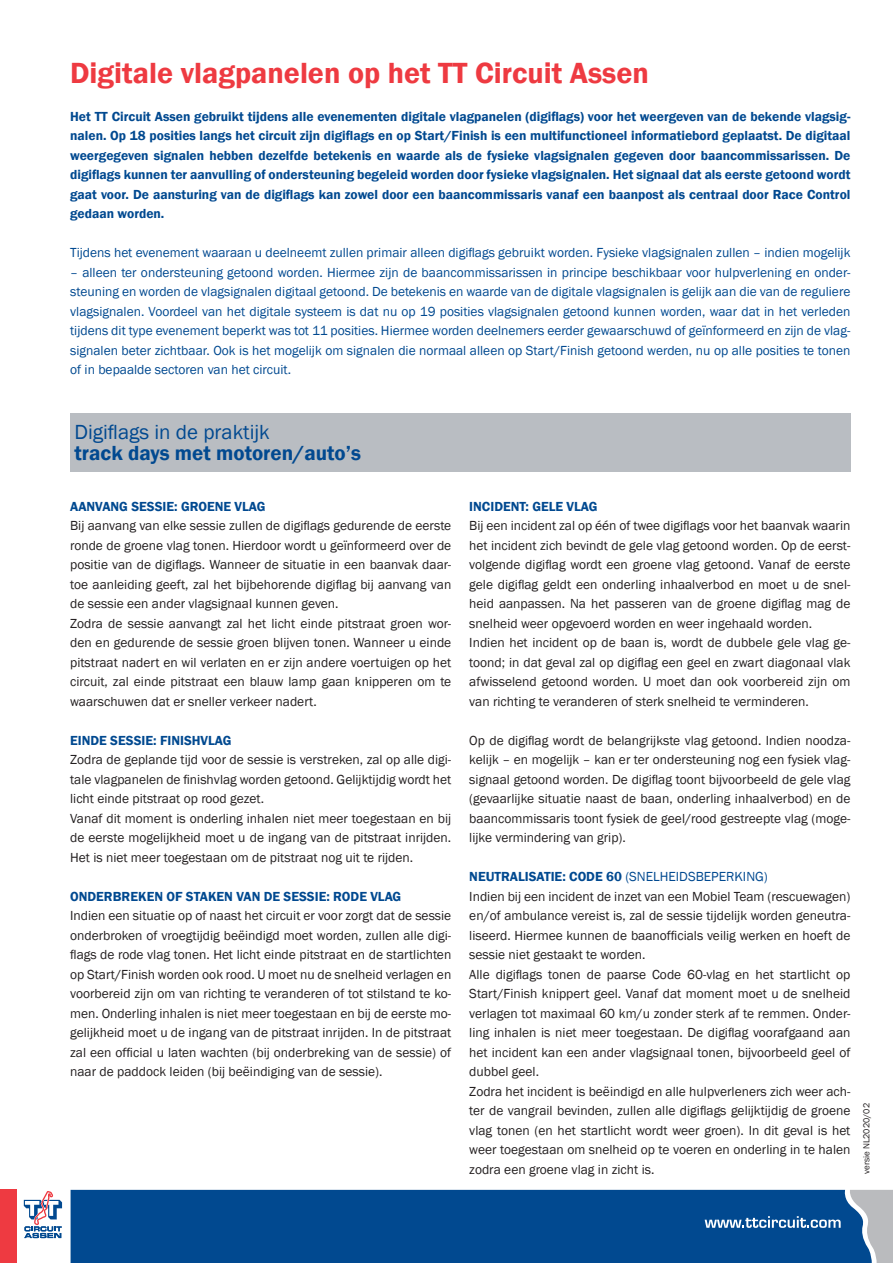
<style>
.page{position:relative;width:893px;height:1263px;background:#fff}
.page>*{position:absolute;margin:0;border:0;box-sizing:border-box;transform-origin:0 0}
.t1{font:600 30px "Franklin Gothic";color:#ee3a41}
.t2{font:600 21px "Franklin Gothic";color:#014990}
.t3{font:21px "Franklin Gothic";color:#014990}
.t4{font:13.5px/19.5px "Franklin Gothic";color:#231f20;text-align:justify}
.t5{font:13.5px/19.5px "Franklin Gothic";color:#014990;text-align:justify}
.t6{font:600 13.5px/19.5px "Franklin Gothic";color:#014990;text-align:justify}
.t7{font:9px "Franklin Gothic";color:#231f20}
.s1{font-weight:400}
</style>
<div class="page">
<svg style="left:24px;top:1191px;width:38px;height:47px"></svg>
<div style="left:0;top:1190px;width:16px;height:73px;background:#ee3a41"></div>
<div style="left:71px;top:1190px;width:777px;height:73px;background:#014990"></div>
<svg style="left:848px;top:1190px;width:45px;height:73px"></svg>
<svg style="left:705px;top:1216px;width:136px;height:12px"></svg>
<div style="left:70px;top:413px;width:780px;height:59px;background:#b9bdc2"></div>
<p class="t1" style="left:70px;top:55px;width:580px">Digitale vlagpanelen op het TT Circuit Assen</p>
<p class="t6" style="left:70px;top:106px;width:782px">Het TT Circuit Assen gebruikt tijdens alle evenementen digitale vlagpanelen (digiflags) voor het weergeven van de bekende vlagsig&shy;nalen. Op 18 posities langs het circuit zijn digiflags en op Start/Finish is een multifunctioneel informatiebord geplaatst. De digitaal weergegeven signalen hebben dezelfde betekenis en waarde als de fysieke vlagsignalen gegeven door baancommissarissen. De digiflags kunnen ter aanvulling of ondersteuning begeleid worden door fysieke vlagsignalen. Het signaal dat als eerste getoond wordt gaat voor. De aansturing van de digiflags kan zowel door een baancommissaris vanaf een baanpost als centraal door Race Control gedaan worden.</p>
<p class="t5" style="left:70px;top:243px;width:782px">Tijdens het evenement waaraan u deelneemt zullen primair alleen digiflags gebruikt worden. Fysieke vlagsignalen zullen – indien mogelijk</p>
<p class="t5" style="left:70px;top:263px;width:782px">– alleen ter ondersteuning getoond worden. Hiermee zijn de baancommissarissen in principe beschikbaar voor hulpverlening en onder&shy;steuning en worden de vlagsignalen digitaal getoond. De betekenis en waarde van de digitale vlagsignalen is gelijk aan die van de reguliere vlagsignalen. Voordeel van het digitale systeem is dat nu op 19 posities vlagsignalen getoond kunnen worden, waar dat in het verleden tijdens dit type evenement beperkt was tot 11 posities. Hiermee worden deelnemers eerder gewaarschuwd of geïnformeerd en zijn de vlag&shy;signalen beter zichtbaar. Ook is het mogelijk om signalen die normaal alleen op Start/Finish getoond werden, nu op alle posities te tonen of in bepaalde sectoren van het circuit.</p>
<p class="t3" style="left:74px;top:419px;width:197px">Digiflags in de praktijk</p>
<p class="t2" style="left:74px;top:440px;width:288px">track days met motoren/auto’s</p>
<p class="t6" style="left:70px;top:496px;width:197px">AANVANG SESSIE: GROENE VLAG</p>
<p class="t4" style="left:70px;top:516px;width:383px">Bij aanvang van elke sessie zullen de digiflags gedurende de eerste ronde de groene vlag tonen. Hierdoor wordt u geïnformeerd over de positie van de digiflags. Wanneer de situatie in een baanvak daar&shy;toe aanleiding geeft, zal het bijbehorende digiflag bij aanvang van de sessie een ander vlagsignaal kunnen geven.</p>
<p class="t4" style="left:70px;top:614px;width:383px">Zodra de sessie aanvangt zal het licht einde pitstraat groen wor&shy;den en gedurende de sessie groen blijven tonen. Wanneer u einde pitstraat nadert en wil verlaten en er zijn andere voertuigen op het circuit, zal einde pitstraat een blauw lamp gaan knipperen om te waarschuwen dat er sneller verkeer nadert.</p>
<p class="t6" style="left:70px;top:730px;width:163px">EINDE SESSIE: FINISHVLAG</p>
<p class="t4" style="left:70px;top:750px;width:383px">Zodra de geplande tijd voor de sessie is verstreken, zal op alle digi&shy;tale vlagpanelen de finishvlag worden getoond. Gelijktijdig wordt het licht einde pitstraat op rood gezet.</p>
<p class="t4" style="left:70px;top:809px;width:383px">Vanaf dit moment is onderling inhalen niet meer toegestaan en bij de eerste mogelijkheid moet u de ingang van de pitstraat inrijden.<br>Het is niet meer toegestaan om de pitstraat nog uit te rijden.</p>
<p class="t6" style="left:70px;top:886px;width:333px">ONDERBREKEN OF STAKEN VAN DE SESSIE: RODE VLAG</p>
<p class="t4" style="left:70px;top:906px;width:383px">Indien een situatie op of naast het circuit er voor zorgt dat de sessie onderbroken of vroegtijdig beëindigd moet worden, zullen alle digi&shy;flags de rode vlag tonen. Het licht einde pitstraat en de startlichten op Start/Finish worden ook rood. U moet nu de snelheid verlagen en voorbereid zijn om van richting te veranderen of tot stilstand te ko&shy;men. Onderling inhalen is niet meer toegestaan en bij de eerste mo&shy;gelijkheid moet u de ingang van de pitstraat inrijden. In de pitstraat zal een official u laten wachten (bij onderbreking van de sessie) of naar de paddock leiden (bij beëindiging van de sessie).</p>
<p class="t6" style="left:469px;top:496px;width:130px">INCIDENT: GELE VLAG</p>
<p class="t4" style="left:469px;top:516px;width:383px">Bij een incident zal op één of twee digiflags voor het baanvak waarin het incident zich bevindt de gele vlag getoond worden. Op de eerst&shy;volgende digiflag wordt een groene vlag getoond. Vanaf de eerste gele digiflag geldt een onderling inhaalverbod en moet u de snel&shy;heid aanpassen. Na het passeren van de groene digiflag mag de snelheid weer opgevoerd worden en weer ingehaald worden.</p>
<p class="t4" style="left:469px;top:633px;width:383px">Indien het incident op de baan is, wordt de dubbele gele vlag ge&shy;toond; in dat geval zal op digiflag een geel en zwart diagonaal vlak afwisselend getoond worden. U moet dan ook voorbereid zijn om van richting te veranderen of sterk snelheid te verminderen.</p>
<p class="t4" style="left:469px;top:731px;width:383px">Op de digiflag wordt de belangrijkste vlag getoond. Indien noodza&shy;kelijk – en mogelijk – kan er ter ondersteuning nog een fysiek vlag&shy;signaal getoond worden. De digiflag toont bijvoorbeeld de gele vlag (gevaarlijke situatie naast de baan, onderling inhaalverbod) en de baancommissaris toont fysiek de geel/rood gestreepte vlag (moge&shy;lijke vermindering van grip).</p>
<p class="t6" style="left:469px;top:867px;width:300px">NEUTRALISATIE: CODE 60 <span class="s1">(SNELHEIDSBEPERKING)</span></p>
<p class="t4" style="left:469px;top:887px;width:383px">Indien bij een incident de inzet van een Mobiel Team (rescuewagen) en/of ambulance vereist is, zal de sessie tijdelijk worden geneutra&shy;liseerd. Hiermee kunnen de baanofficials veilig werken en hoeft de sessie niet gestaakt te worden.</p>
<p class="t4" style="left:469px;top:965px;width:383px">Alle digiflags tonen de paarse Code 60-vlag en het startlicht op Start/Finish knippert geel. Vanaf dat moment moet u de snelheid verlagen tot maximaal 60 km/u zonder sterk af te remmen. Onder&shy;ling inhalen is niet meer toegestaan. De digiflag voorafgaand aan het incident kan een ander vlagsignaal tonen, bijvoorbeeld geel of dubbel geel.</p>
<p class="t4" style="left:469px;top:1082px;width:383px">Zodra het incident is beëindigd en alle hulpverleners zich weer ach&shy;ter de vangrail bevinden, zullen alle digiflags gelijktijdig de groene vlag tonen (en het startlicht wordt weer groen). In dit geval is het weer toegestaan om snelheid op te voeren en onderling in te halen zodra een groene vlag in zicht is.</p>
<p class="t7" style="left:861px;top:1174px;width:72px;rotate:-90deg">versie NL2020/02</p>
</div>
